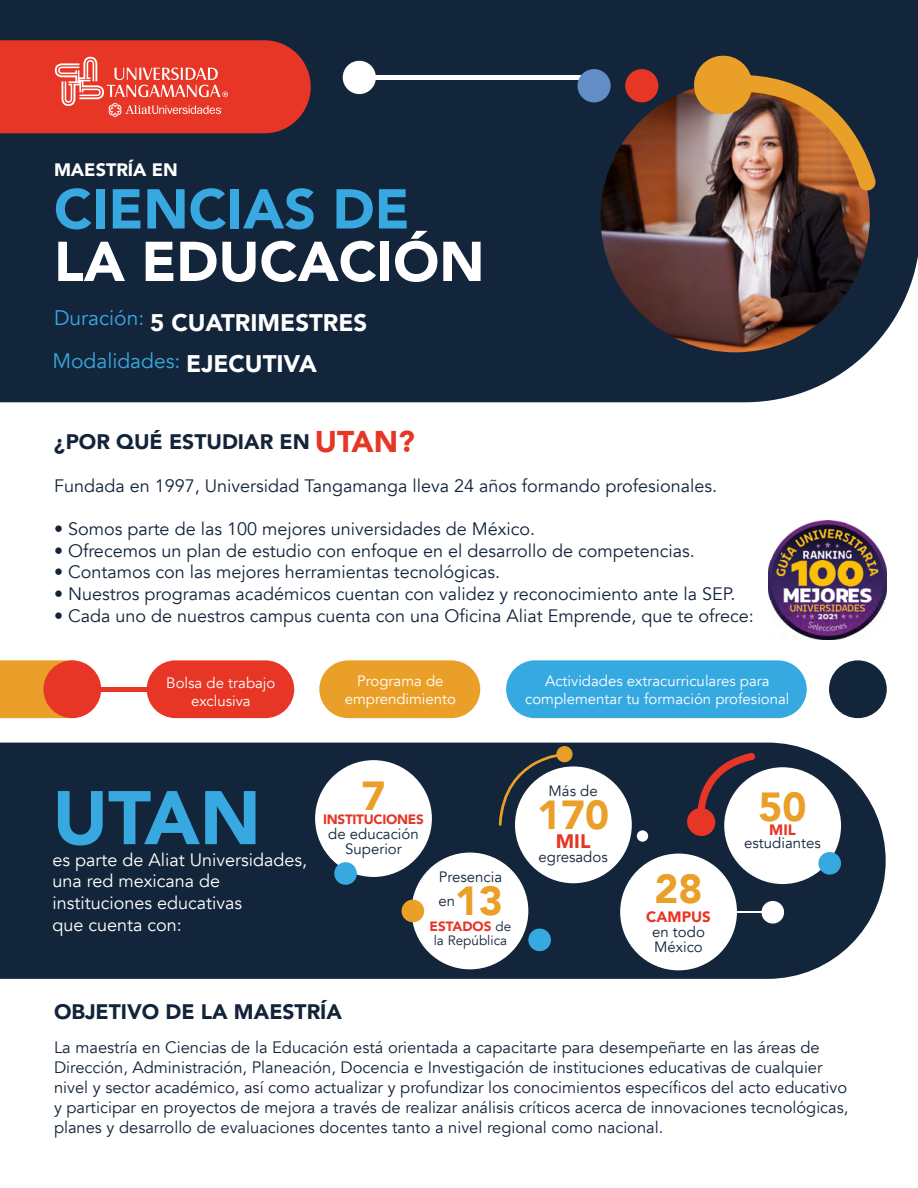
<style>
.page{position:relative;width:918px;height:1188px;background:#fff}
.page>*{position:absolute;margin:0;border:0;box-sizing:border-box;transform-origin:0 0}
.t1{font:900 75px "Avenir";color:#38a8e0}
.t2{font:900 55.5px "Avenir";color:#fff}
.t3{font:900 55.5px "Avenir";color:#38a8e0}
.t4{font:900 40.5px "Avenir";color:#e99f28}
.t5{font:900 24px "Avenir";color:#fff}
.t6{font:900 21px "Avenir";color:#13243a}
.t7{font:21px "Avenir";color:#38a8e0}
.t8{font:900 19.5px "Avenir";color:#e63625}
.t9{font:18px "Avenir";color:#13243a}
.t10{font:18px/21.6px "Avenir";color:#fff}
.t11{font:900 18px "Avenir";color:#fff}
.t12{font:16.5px/19.8px "Avenir";color:#13243a}
.t13{font:15px/18px "Avenir";color:#fff;text-align:center}
.t14{font:15px/15px "Avenir";color:#13243a}
.t15{font:900 15px "Avenir";color:#e63625}
.t16{font:13.5px/13.5px "Avenir";color:#13243a;text-align:center}
.t17{font:900 13.5px "Avenir";letter-spacing:-.02em;color:#e63625}
.s1{font-weight:900;font-size:24px;color:#fff}
.s2{font-size:30px;color:#e63625}
.s3{font-weight:900;color:#e63625}
</style>
<div class="page">
<div style="left:0;top:0;width:918px;height:402px;background:#13253b"></div>
<div style="left:343px;top:61px;width:33px;height:33px;background:#fff;border-radius:50%"></div>
<div style="left:362px;top:75px;width:224px;height:5px;background:#fff"></div>
<img style="left:600px;top:83px;width:270px;height:269px">
<div style="left:625px;top:69px;width:33px;height:33px;background:#e73625;border-radius:50%"></div>
<div style="left:577px;top:69px;width:34px;height:33px;background:#618ec7;border-radius:50%"></div>
<img style="left:691px;top:53px;width:185px;height:139px">
<svg style="left:0;top:40px;width:311px;height:93px;background:#e14234"></svg>
<img style="left:768px;top:521px;width:119px;height:119px">
<svg style="left:0;top:660px;width:99px;height:58px;background:#eba83b"></svg>
<div style="left:43px;top:660px;width:58px;height:58px;background:#e73625;border-radius:50%"></div>
<div style="left:87px;top:687px;width:67px;height:5px;background:#e73625"></div>
<div style="left:147px;top:660px;width:147px;height:58px;background:#e73625;border-radius:29px"></div>
<div style="left:319px;top:660px;width:161px;height:58px;background:#eaa028;border-radius:29px"></div>
<div style="left:506px;top:660px;width:301px;height:58px;background:#36a9e1;border-radius:29px"></div>
<div style="left:829px;top:660px;width:58px;height:58px;background:#13253b;border-radius:29px"></div>
<div style="left:0;top:743px;width:886px;height:236px;background:#13253b"></div>
<div style="left:515px;top:766px;width:117px;height:117px;background:#fff;border-radius:50%"></div>
<svg style="left:498px;top:752px;width:68px;height:125px"></svg>
<div style="left:556px;top:746px;width:17px;height:16px;background:#e99f28;border-radius:50%"></div>
<div style="left:620px;top:854px;width:117px;height:116px;background:#fff;border-radius:50%"></div>
<div style="left:528px;top:929px;width:23px;height:22px;background:#36a9e1;border-radius:50%"></div>
<div style="left:637px;top:830px;width:11px;height:12px;background:#fff;border-radius:50%"></div>
<svg style="left:686px;top:753px;width:69px;height:84px;background:#4d2934"></svg>
<div style="left:724px;top:767px;width:117px;height:117px;background:#fff;border-radius:50%"></div>
<div style="left:761px;top:901px;width:23px;height:23px;background:#fff;border-radius:50%"></div>
<div style="left:818px;top:852px;width:23px;height:23px;background:#36a9e1;border-radius:50%"></div>
<hr style="left:723px;top:912px;width:50px;height:1px;background:#fff">
<div style="left:315px;top:760px;width:117px;height:117px;background:#fff;border-radius:50%"></div>
<div style="left:334px;top:862px;width:23px;height:23px;background:#36a9e1;border-radius:50%"></div>
<div style="left:412px;top:853px;width:116px;height:116px;background:#fff;border-radius:50%"></div>
<div style="left:402px;top:900px;width:22px;height:22px;background:#eaa028;border-radius:50%"></div>
<p class="t11" style="left:54px;top:154px;width:126px">MAESTRÍA EN</p>
<h2 class="t3" style="left:54px;top:162px;width:357px">CIENCIAS DE</h2>
<h2 class="t2" style="left:54px;top:214px;width:432px">LA EDUCACIÓN</h2>
<h3 class="t5" style="left:54px;top:303px;width:315px"><sup>Duración:</sup> 5 CUATRIMESTRES</h3>
<p class="t7" style="left:52px;top:348px;width:266px">Modalidades: <span class="s1">EJECUTIVA</span></p>
<p class="t6" style="left:54px;top:423px;width:362px">¿POR QUÉ ESTUDIAR EN <span class="s2">UTAN?</span></p>
<p class="t9" style="left:54px;top:475px;width:665px">Fundada en 1997, Universidad Tangamanga lleva 24 años formando profesionales.</p>
<p class="t9" style="left:54px;top:518px;width:483px">• Somos parte de las 100 mejores universidades de México.</p>
<p class="t9" style="left:54px;top:540px;width:642px">• Ofrecemos un plan de estudio con enfoque en el desarrollo de competencias.</p>
<p class="t9" style="left:54px;top:561px;width:448px">• Contamos con las mejores herramientas tecnológicas.</p>
<p class="t9" style="left:54px;top:583px;width:683px">• Nuestros programas académicos cuentan con validez y reconocimiento ante la SEP.</p>
<p class="t9" style="left:54px;top:605px;width:701px">• Cada uno de nuestros campus cuenta con una Oficina Aliat Emprende, que te ofrece:</p>
<p class="t13" style="left:166px;top:674px;width:111px">Bolsa de trabajo exclusiva</p>
<p class="t13" style="left:345px;top:672px;width:113px">Programa de emprendimiento</p>
<p class="t13" style="left:525px;top:672px;width:266px">Actividades extracurriculares para complementar tu formación profesional</p>
<h1 class="t1" style="left:52px;top:754px;width:210px">UTAN</h1>
<p class="t10" style="left:52px;top:849px;width:256px">es parte de Aliat Universidades, una red mexicana de instituciones educativas<br>que cuenta con:</p>
<h3 class="t4" style="left:362px;top:761px;width:25px">7</h3>
<p class="t17" style="left:323px;top:807px;width:102px">INSTITUCIONES</p>
<p class="t14" style="left:328px;top:826px;width:92px;text-align:center">de educación<br>Superior</p>
<p class="t14" style="left:439px;top:869px;width:65px">Presencia</p>
<h3 class="t4" style="left:455px;top:866px;width:49px">13</h3>
<p class="t16" style="left:430px;top:920px;width:83px"><span class="s3">ESTADOS</span> de la República</p>
<p class="t14" style="left:438px;top:893px;width:18px">en</p>
<p class="t14" style="left:549px;top:783px;width:51px">Más de</p>
<h3 class="t4" style="left:537px;top:780px;width:73px">170</h3>
<p class="t8" style="left:556px;top:825px;width:36px">MIL</p>
<p class="t14" style="left:539px;top:849px;width:71px">egresados</p>
<h3 class="t4" style="left:655px;top:854px;width:49px">28</h3>
<p class="t15" style="left:646px;top:904px;width:66px">CAMPUS</p>
<p class="t14" style="left:652px;top:925px;width:54px">en todo<br>México</p>
<h3 class="t4" style="left:759px;top:773px;width:49px">50</h3>
<p class="t15" style="left:769px;top:817px;width:28px">MIL</p>
<p class="t14" style="left:744px;top:836px;width:78px">estudiantes</p>
<p class="t6" style="left:54px;top:994px;width:290px">OBJETIVO DE LA MAESTRÍA</p>
<p class="t12" style="left:54px;top:1038px;width:796px">La maestría en Ciencias de la Educación está orientada a capacitarte para desempeñarte en las áreas de Dirección, Administración, Planeación, Docencia e Investigación de instituciones educativas de cualquier nivel y sector académico, así como actualizar y profundizar los conocimientos específicos del acto educativo y participar en proyectos de mejora a través de realizar análisis críticos acerca de innovaciones tecnológicas, planes y desarrollo de evaluaciones docentes tanto a nivel regional como nacional.</p>
</div>
